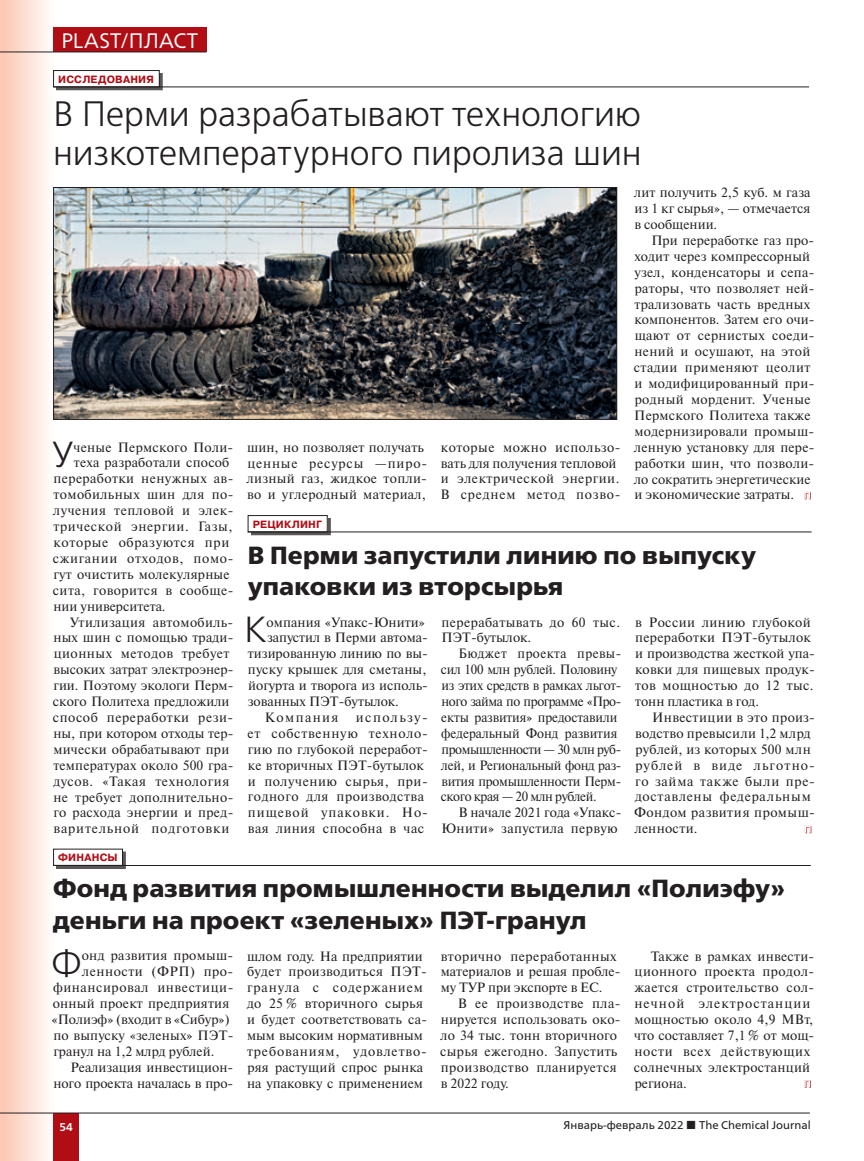
<style>
.page{position:relative;width:864px;height:1161px;background:#fff}
.page>*{position:absolute;margin:0;border:0;box-sizing:border-box;transform-origin:0 0}
.t1{font:36.15px "Free Set Light C";color:#231f20}
.t2{font:35.25px/39px "Free Set Light C";letter-spacing:-.005em;color:#231f20}
.t3{font:24.75px/31.5px "Free Set Bold C";letter-spacing:.005em;color:#231f20}
.t4{font:21px "Frutiger Neue LTW1 G";letter-spacing:.005em;color:#fff}
.t5{font:13.5px/15.9px "Newton C";letter-spacing:.02em;color:#231f20}
.t6{font:13.5px/15.9px "Newton C";letter-spacing:.04em;color:#231f20}
.t7{font:13.5px/15.9px "Newton C";letter-spacing:-.02em;color:#231f20;scale:.96 1}
.t8{font:13.5px "Newton C";color:#231f20}
.t9{font:13.5px "Newton C";letter-spacing:.045em;color:#231f20}
.t10{font:13.5px "Newton C";letter-spacing:.05em;color:#231f20}
.t11{font:13.5px "Newton C";letter-spacing:-.005em;color:#231f20}
.t12{font:13.5px "Newton C";letter-spacing:.065em;color:#231f20}
.t13{font:13.5px "Newton C";letter-spacing:.105em;color:#231f20}
.t14{font:11.25px "Frutiger Neue LTW1 G";color:#231f20}
.t15{font:700 11.25px "Frutiger Neue LTW1 G";color:#fff}
.t16{font:700 10.5px "Pragmatica C";letter-spacing:.015em;color:#b00d15}
</style>
<div class="page">
<div style="left:0;top:0;width:55px;height:1161px;background:linear-gradient(to right,#fcc5b0,#feffff)"></div>
<div style="left:53px;top:1113px;width:26px;height:48px;background:#b00d15"></div>
<hr style="left:0;top:1112px;width:809px;height:1px;background:#231f20">
<div style="left:53px;top:28px;width:153px;height:24px;background:#b00d15"></div>
<hr style="left:0;top:52px;width:53px;height:1px;background:#231f20">
<hr style="left:53px;top:52px;width:153px;height:1px;background:#231f20">
<svg style="left:804px;top:492px;width:6px;height:7px"></svg>
<svg style="left:804px;top:1080px;width:6px;height:7px"></svg>
<div style="left:56px;top:852px;width:70px;height:17px;background:#231f20;opacity:.75"></div>
<div style="left:54px;top:849px;width:68px;height:16px;background:#fff"></div>
<hr style="left:53px;top:865px;width:757px;height:1px;background:#231f20">
<svg style="left:804px;top:826px;width:7px;height:7px"></svg>
<div style="left:250px;top:518px;width:80px;height:17px;background:#231f20;opacity:.75"></div>
<div style="left:248px;top:515px;width:79px;height:17px;background:#fff"></div>
<div style="left:247px;top:515px;width:80px;height:17px;border:1px solid #231f20"></div>
<hr style="left:247px;top:531px;width:564px;height:1px;background:#231f20">
<div style="left:56px;top:73px;width:107px;height:17px;background:#5a5757"></div>
<div style="left:54px;top:71px;width:105px;height:16px;background:#fff"></div>
<div style="left:53px;top:70px;width:107px;height:17px;border:1px solid #231f20"></div>
<hr style="left:53px;top:87px;width:755px;height:1px;background:#231f20">
<img style="left:55px;top:189px;width:560px;height:229px">
<div style="left:53px;top:187px;width:564px;height:233px;border:1px solid #231f20"></div>
<h3 class="t4" style="left:61px;top:28px;width:138px">PLAST/ПЛАСТ</h3>
<p class="t16" style="left:58px;top:73px;width:97px">ИССЛЕДОВАНИЯ</p>
<h2 class="t2" style="left:53px;top:96px;width:589px">В Перми разрабатывают технологию низкотемпературного пиролиза шин</h2>
<h1 class="t1" style="left:52px;top:436px;width:23px">У</h1>
<p class="t5" style="left:73px;top:439px;width:161px">ченые Пермского Поли-</p>
<p class="t5" style="left:74px;top:455px;width:157px">теха разработали способ</p>
<p class="t5" style="left:53px;top:471px;width:181px">переработки ненужных ав-</p>
<p class="t5" style="left:53px;top:487px;width:181px">томобильных шин для по-</p>
<p class="t5" style="left:53px;top:503px;width:181px">лучения тепловой и элек-</p>
<p class="t9" style="left:53px;top:519px;width:180px">трической энергии. Газы,</p>
<p class="t10" style="left:53px;top:535px;width:177px">которые образуются при</p>
<p class="t10" style="left:53px;top:551px;width:182px">сжигании отходов, помо-</p>
<p class="t5" style="left:53px;top:566px;width:178px">гут очистить молекулярные</p>
<p class="t5" style="left:53px;top:582px;width:182px">сита, говорится в сообще-</p>
<p class="t8" style="left:53px;top:599px;width:114px">нии университета.</p>
<p class="t5" style="left:70px;top:614px;width:165px">Утилизация автомобиль-</p>
<p class="t5" style="left:53px;top:630px;width:181px">ных шин с помощью тради-</p>
<p class="t6" style="left:54px;top:646px;width:177px">ционных методов требует</p>
<p class="t5" style="left:53px;top:662px;width:181px">высоких затрат электроэнер-</p>
<p class="t8" style="left:53px;top:678px;width:181px">гии. Поэтому экологи Перм-</p>
<p class="t5" style="left:53px;top:693px;width:178px">ского Политеха предложили</p>
<p class="t6" style="left:53px;top:709px;width:182px">способ переработки рези-</p>
<p class="t8" style="left:53px;top:726px;width:181px">ны, при котором отходы тер-</p>
<p class="t5" style="left:53px;top:741px;width:177px">мически обрабатывают при</p>
<p class="t5" style="left:53px;top:757px;width:181px">температурах около 500 гра-</p>
<p class="t9" style="left:53px;top:773px;width:177px">дусов. «Такая технология</p>
<p class="t5" style="left:53px;top:789px;width:181px">не требует дополнительно-</p>
<p class="t5" style="left:53px;top:805px;width:181px">го расхода энергии и пред-</p>
<p class="t12" style="left:53px;top:821px;width:177px">варительной подготовки</p>
<p class="t5" style="left:247px;top:439px;width:181px">шин, но позволяет получать ценные ресурсы —пиро&shy;лизный газ, жидкое топли&shy;во и углеродный материал,</p>
<p class="t6" style="left:440px;top:439px;width:181px">которые можно использо&shy;вать для получения тепловой и электрической энергии.<br>В среднем метод позво-</p>
<p class="t5" style="left:634px;top:185px;width:178px;text-align:justify">лит получить 2,5 куб. м газа из 1 кг сырья», — отмечается в сообщении.</p>
<p class="t5" style="left:633px;top:232px;width:182px;text-indent:17px">При переработке газ про&shy;ходит через компрессорный узел, конденсаторы и сепа&shy;раторы, что позволяет ней&shy;трализовать часть вредных компонентов. Затем его очи&shy;щают от сернистых соеди&shy;нений и осушают, на этой стадии применяют цеолит и модифицированный при&shy;родный морденит. Ученые<br>Пермского Политеха также модернизировали промыш&shy;ленную установку для пере&shy;работки шин, что позволи&shy;ло сократить энергетические и экономические затраты.</p>
<p class="t16" style="left:252px;top:518px;width:71px">РЕЦИКЛИНГ</p>
<h3 class="t3" style="left:247px;top:539px;width:509px">В Перми запустили линию по выпуску упаковки из вторсырья</h3>
<h1 class="t1" style="left:244px;top:611px;width:24px">К</h1>
<p class="t5" style="left:266px;top:614px;width:160px">омпания «Упакс-Юнити»</p>
<p class="t8" style="left:267px;top:630px;width:162px">запустил в Перми автома-</p>
<p class="t8" style="left:248px;top:646px;width:181px">тизированную линию по вы-</p>
<p class="t5" style="left:248px;top:662px;width:180px">пуску крышек для сметаны,</p>
<p class="t8" style="left:248px;top:678px;width:181px">йогурта и творога из исполь-</p>
<p class="t8" style="left:248px;top:694px;width:153px">зованных ПЭТ-бутылок.</p>
<p class="t13" style="left:265px;top:710px;width:75px">Компания</p>
<p class="t5" style="left:247px;top:709px;width:182px;text-indent:108px">использу&shy;ет собственную техноло&shy;гию по глубокой переработ&shy;ке вторичных ПЭТ-бутылок и получению сырья, при&shy;годного для производства пищевой упаковки. Но&shy;вая линия способна в час</p>
<p class="t5" style="left:441px;top:614px;width:180px">перерабатывать до 60 тыс.<br>ПЭТ-бутылок.</p>
<p class="t7" style="left:441px;top:646px;width:189px;text-indent:17px">Бюджет проекта превы&shy;сил 100 млн рублей. Половину из этих средств в рамках льгот&shy;ного займа по программе «Про&shy;екты развития» предоставили федеральный Фонд развития промышленности — 30 млн руб&shy;лей, и Региональный фонд раз&shy;вития промышленности Перм&shy;ского края — 20 млн рублей.</p>
<p class="t5" style="left:441px;top:805px;width:181px;text-align:right">В начале 2021 года «Упакс-<br>Юнити» запустила первую</p>
<p class="t5" style="left:634px;top:614px;width:181px">в России линию глубокой переработки ПЭТ-бутылок и производства жесткой упа&shy;ковки для пищевых продук&shy;тов мощностью до 12 тыс. тонн пластика в год.</p>
<p class="t6" style="left:634px;top:709px;width:182px;text-indent:18px">Инвестиции в это произ&shy;водство превысили 1,2 млрд рублей, из которых 500 млн рублей в виде льготно&shy;го займа также были пре&shy;доставлены федеральным<br>Фондом развития промыш&shy;ленности.</p>
<p class="t16" style="left:58px;top:852px;width:61px">ФИНАНСЫ</p>
<h3 class="t3" style="left:53px;top:873px;width:733px">Фонд развития промышленности выделил «Полиэфу» деньги на проект «зеленых» ПЭТ-гранул</h3>
<h1 class="t1" style="left:51px;top:945px;width:32px">Ф</h1>
<p class="t5" style="left:82px;top:948px;width:153px">онд развития промыш-</p>
<p class="t6" style="left:82px;top:964px;width:152px">ленности (ФРП) про-</p>
<p class="t9" style="left:53px;top:980px;width:182px">финансировал инвестици-</p>
<p class="t5" style="left:53px;top:995px;width:178px">онный проект предприятия</p>
<p class="t8" style="left:52px;top:1012px;width:179px">«Полиэф» (входит в «Сибур»)</p>
<p class="t5" style="left:53px;top:1027px;width:181px">по выпуску «зеленых» ПЭТ-</p>
<p class="t8" style="left:53px;top:1044px;width:162px">гранул на 1,2 млрд рублей.</p>
<p class="t5" style="left:70px;top:1059px;width:164px">Реализация инвестицион-</p>
<p class="t11" style="left:53px;top:1076px;width:181px">ного проекта началась в про-</p>
<p class="t5" style="left:247px;top:948px;width:181px">шлом году. На предприятии будет производиться ПЭТ&shy;гранула с содержанием до 25 % вторичного сырья и будет соответствовать са&shy;мым высоким нормативным требованиям, удовлетво&shy;ряя растущий спрос рынка на упаковку с применением</p>
<p class="t5" style="left:440px;top:948px;width:181px">вторично переработанных материалов и решая пробле&shy;му ТУР при экспорте в ЕС.</p>
<p class="t5" style="left:440px;top:996px;width:182px;text-indent:17px">В ее производстве пла&shy;нируется использовать око&shy;ло 34 тыс. тонн вторичного сырья ежегодно. Запустить производство планируется в 2022 году.</p>
<p class="t5" style="left:633px;top:948px;width:182px;text-indent:17px">Также в рамках инвести&shy;ционного проекта продол&shy;жается строительство сол&shy;нечной электростанции мощностью около 4,9 МВт, что составляет 7,1 % от мощ&shy;ности всех действующих солнечных электростанций региона.</p>
<p class="t15" style="left:59px;top:1120px;width:15px">54</p>
<p class="t14" style="left:563px;top:1119px;width:121px">Январь-февраль 2022</p>
<p class="t14" style="left:698px;top:1119px;width:113px">The Chemical Journal</p>
</div>
